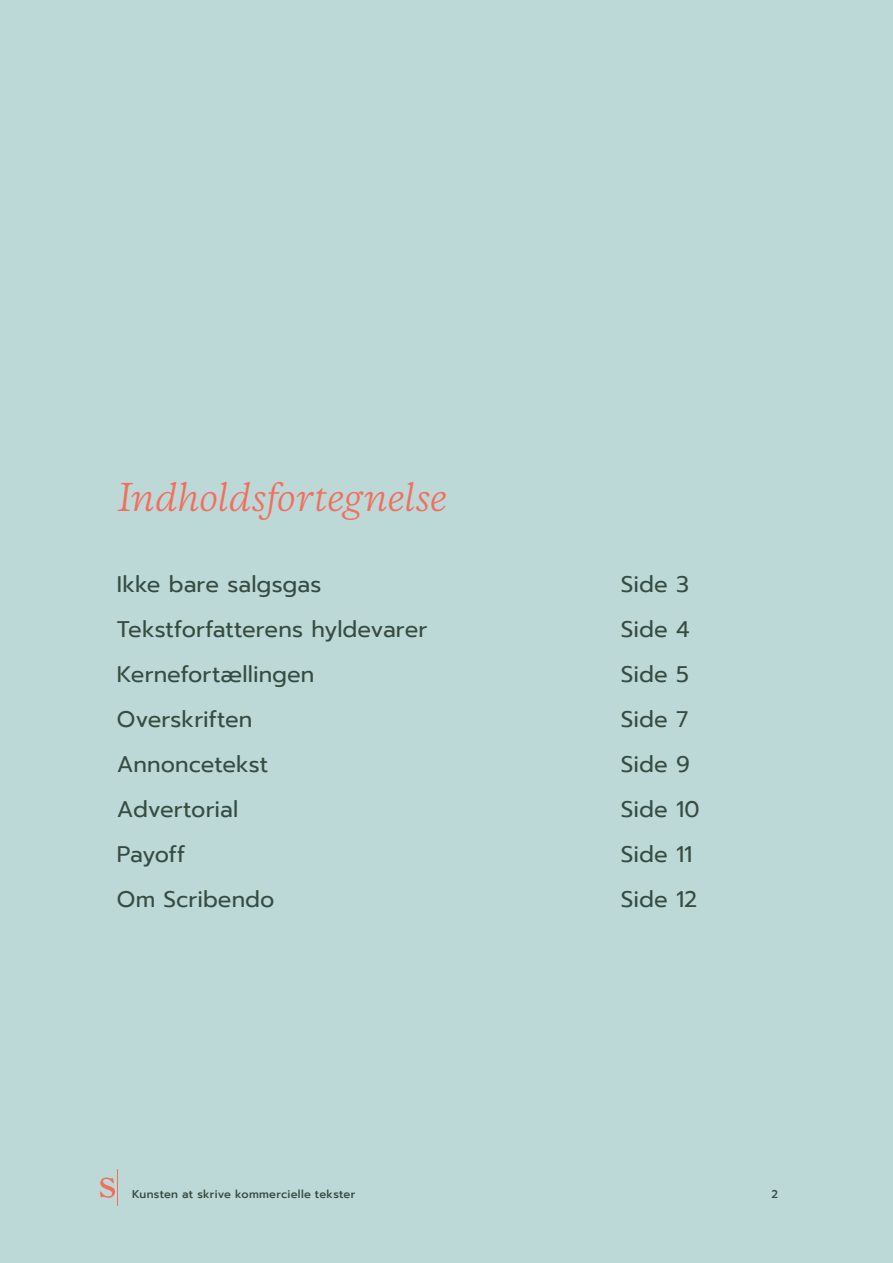
<style>
.page{position:relative;width:893px;height:1263px;background:#bdd9d7}
.page>*{position:absolute;margin:0;border:0;box-sizing:border-box;transform-origin:0 0}
.t1{font:italic 36px "Galaxie Copernicus";letter-spacing:-.01em;color:#f26f5f}
.t2{font:22.5px "Prompt";color:#374c41}
.t3{font:500 11.25px "Prompt";letter-spacing:.02em;color:#374c41}
</style>
<div class="page">
<svg style="left:100px;top:1177px;width:15px;height:21px"></svg>
<hr style="left:117px;top:1169px;width:1px;height:37px;background:#f26f5f">
<p class="t1" style="left:117px;top:473px;width:331px">Indholdsfortegnelse</p>
<p class="t2" style="left:117px;top:568px;width:206px">Ikke bare salgsgas</p>
<p class="t2" style="left:621px;top:568px;width:69px">Side 3</p>
<p class="t2" style="left:117px;top:613px;width:312px">Tekstforfatterens hyldevarer</p>
<p class="t2" style="left:621px;top:613px;width:70px">Side 4</p>
<p class="t2" style="left:117px;top:658px;width:199px">Kernefortællingen</p>
<p class="t2" style="left:621px;top:658px;width:69px">Side 5</p>
<p class="t2" style="left:117px;top:703px;width:137px">Overskriften</p>
<p class="t2" style="left:621px;top:703px;width:69px">Side 7</p>
<p class="t2" style="left:117px;top:748px;width:153px">Annoncetekst</p>
<p class="t2" style="left:621px;top:748px;width:70px">Side 9</p>
<p class="t2" style="left:117px;top:793px;width:123px">Advertorial</p>
<p class="t2" style="left:621px;top:793px;width:80px">Side 10</p>
<p class="t2" style="left:117px;top:838px;width:70px">Payoff</p>
<p class="t2" style="left:621px;top:838px;width:73px">Side 11</p>
<p class="t2" style="left:117px;top:883px;width:159px">Om Scribendo</p>
<p class="t2" style="left:621px;top:883px;width:78px">Side 12</p>
<p class="t3" style="left:132px;top:1186px;width:225px">Kunsten at skrive kommercielle tekster</p>
<p class="t3" style="left:772px;top:1186px;width:8px">2</p>
</div>
